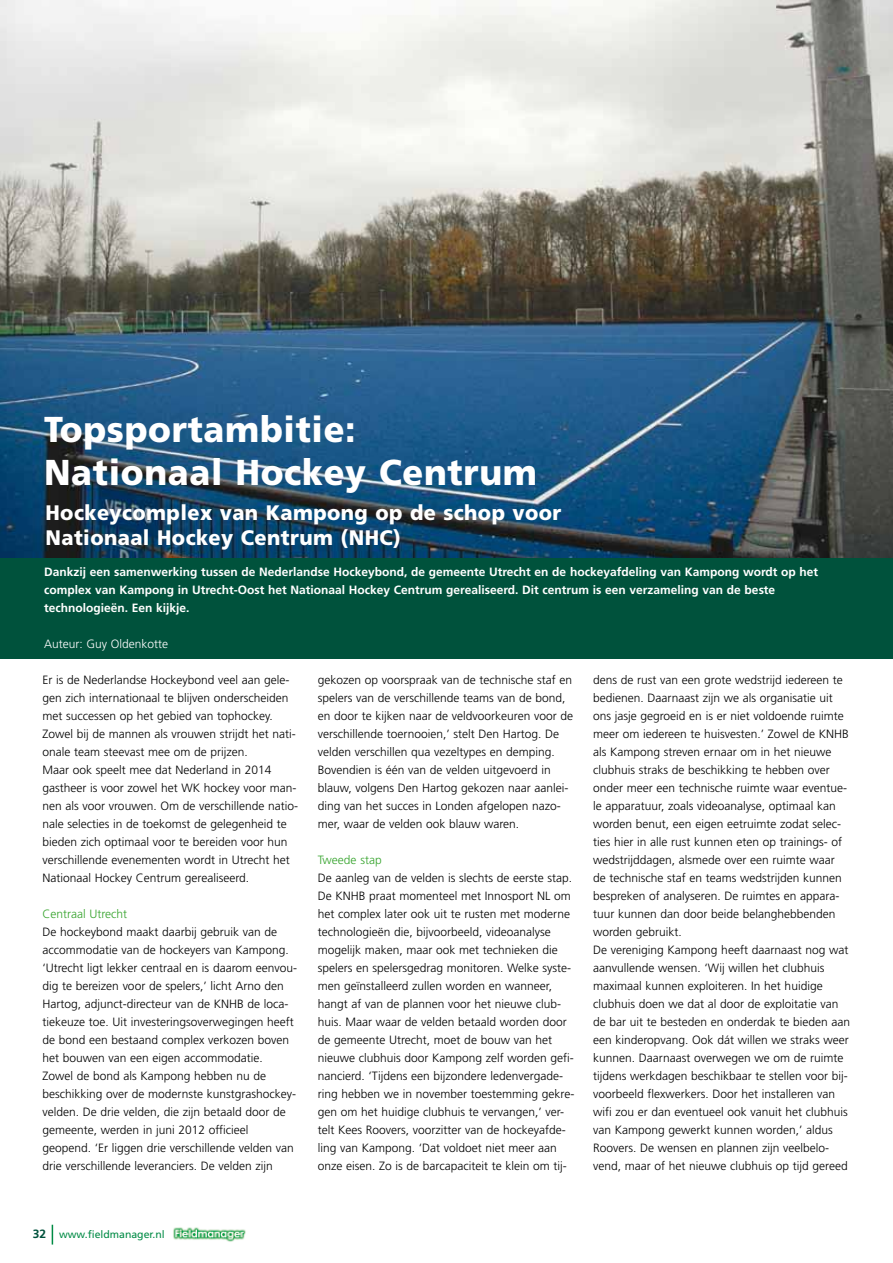
<style>
.page{position:relative;width:893px;height:1263px;background:#fff}
.page>*{position:absolute;margin:0;border:0;box-sizing:border-box;transform-origin:0 0}
.t1{font:900 36px/43.2px "Frutiger";letter-spacing:.02em;color:#fff;scale:.95 1}
.t2{font:900 21px/25.2px "Frutiger";letter-spacing:.02em;color:#fff;scale:.95 1}
.t3{font:300 12px/18px "Frutiger";color:#000}
.t4{font:700 12px/18px "Frutiger";color:#fff}
.t5{font:300 12px "Frutiger";color:#35a32c}
.t6{font:300 12px "Frutiger";color:#fff}
.t7{font:10.5px "Frutiger";color:#008b45}
.s1{font-weight:700;font-size:12px;color:#00523c}
</style>
<div class="page">
<svg style="left:52px;top:1225px;width:1px;height:19px"></svg>
<img style="left:173px;top:1227px;width:73px;height:15px">
<img style="left:0;top:0;width:893px;height:558px">
<div style="left:0;top:558px;width:893px;height:101px;background:#00523c"></div>
<h1 class="t1" style="left:44px;top:407px;width:520px">Topsportambitie:<br>Nationaal Hockey Centrum</h1>
<h2 class="t2" style="left:46px;top:500px;width:545px">Hockeycomplex van Kampong op de schop voor<br>Nationaal Hockey Centrum (NHC)</h2>
<p class="t4" style="left:44px;top:563px;width:776px">Dankzij een samenwerking tussen de Nederlandse Hockeybond, de gemeente Utrecht en de hockeyafdeling van Kampong wordt op het complex van Kampong in Utrecht-Oost het Nationaal Hockey Centrum gerealiseerd. Dit centrum is een verzameling van de beste technologieën. Een kijkje.</p>
<p class="t6" style="left:44px;top:637px;width:126px">Auteur: Guy Oldenkotte</p>
<p class="t3" style="left:43px;top:671px;width:257px">Er is de Nederlandse Hockeybond veel aan gele&shy;gen zich internationaal te blijven onderscheiden met successen op het gebied van tophockey.<br>Zowel bij de mannen als vrouwen strijdt het nati&shy;onale team steevast mee om de prijzen.<br>Maar ook speelt mee dat Nederland in 2014 gastheer is voor zowel het WK hockey voor man&shy;nen als voor vrouwen. Om de verschillende natio&shy;nale selecties in de toekomst de gelegenheid te bieden zich optimaal voor te bereiden voor hun verschillende evenementen wordt in Utrecht het Nationaal Hockey Centrum gerealiseerd.</p>
<p class="t5" style="left:43px;top:907px;width:86px">Centraal Utrecht</p>
<p class="t3" style="left:43px;top:923px;width:256px">De hockeybond maakt daarbij gebruik van de accommodatie van de hockeyers van Kampong. ‘Utrecht ligt lekker centraal en is daarom eenvou&shy;dig te bereizen voor de spelers,’ licht Arno den Hartog, adjunct-directeur van de KNHB de loca&shy;tiekeuze toe. Uit investeringsoverwegingen heeft de bond een bestaand complex verkozen boven het bouwen van een eigen accommodatie.<br>Zowel de bond als Kampong hebben nu de beschikking over de modernste kunstgrashockey&shy;velden. De drie velden, die zijn betaald door de gemeente, werden in juni 2012 officieel geopend. ‘Er liggen drie verschillende velden van drie verschillende leveranciers. De velden zijn</p>
<p class="t3" style="left:318px;top:671px;width:257px">gekozen op voorspraak van de technische staf en spelers van de verschillende teams van de bond, en door te kijken naar de veldvoorkeuren voor de verschillende toernooien,’ stelt Den Hartog. De velden verschillen qua vezeltypes en demping.<br>Bovendien is één van de velden uitgevoerd in blauw, volgens Den Hartog gekozen naar aanlei&shy;ding van het succes in Londen afgelopen nazo&shy;mer, waar de velden ook blauw waren.</p>
<p class="t5" style="left:318px;top:853px;width:65px">Tweede stap</p>
<p class="t3" style="left:318px;top:869px;width:258px">De aanleg van de velden is slechts de eerste stap.<br>De KNHB praat momenteel met Innosport NL om het complex later ook uit te rusten met moderne technologieën die, bijvoorbeeld, videoanalyse mogelijk maken, maar ook met technieken die spelers en spelersgedrag monitoren. Welke syste&shy;men geïnstalleerd zullen worden en wanneer, hangt af van de plannen voor het nieuwe club&shy;huis. Maar waar de velden betaald worden door de gemeente Utrecht, moet de bouw van het nieuwe clubhuis door Kampong zelf worden gefi&shy;nancierd. ‘Tijdens een bijzondere ledenvergade&shy;ring hebben we in november toestemming gekre&shy;gen om het huidige clubhuis te vervangen,’ ver&shy;telt Kees Roovers, voorzitter van de hockeyafde&shy;ling van Kampong. ‘Dat voldoet niet meer aan onze eisen. Zo is de barcapaciteit te klein om tij-</p>
<p class="t3" style="left:593px;top:671px;width:258px">dens de rust van een grote wedstrijd iedereen te bedienen. Daarnaast zijn we als organisatie uit ons jasje gegroeid en is er niet voldoende ruimte meer om iedereen te huisvesten.’ Zowel de KNHB als Kampong streven ernaar om in het nieuwe clubhuis straks de beschikking te hebben over onder meer een technische ruimte waar eventue&shy;le apparatuur, zoals videoanalyse, optimaal kan worden benut, een eigen eetruimte zodat selec&shy;ties hier in alle rust kunnen eten op trainings- of wedstrijddagen, alsmede over een ruimte waar de technische staf en teams wedstrijden kunnen bespreken of analyseren. De ruimtes en appara&shy;tuur kunnen dan door beide belanghebbenden worden gebruikt.<br>De vereniging Kampong heeft daarnaast nog wat aanvullende wensen. ‘Wij willen het clubhuis maximaal kunnen exploiteren. In het huidige clubhuis doen we dat al door de exploitatie van de bar uit te besteden en onderdak te bieden aan een kinderopvang. Ook dát willen we straks weer kunnen. Daarnaast overwegen we om de ruimte tijdens werkdagen beschikbaar te stellen voor bij&shy;voorbeeld flexwerkers. Door het installeren van wifi zou er dan eventueel ook vanuit het clubhuis van Kampong gewerkt kunnen worden,’ aldus Roovers. De wensen en plannen zijn veelbelo&shy;vend, maar of het nieuwe clubhuis op tijd gereed</p>
<p class="t7" style="left:33px;top:1228px;width:133px"><span class="s1">32</span> www.fieldmanager.nl</p>
</div>
